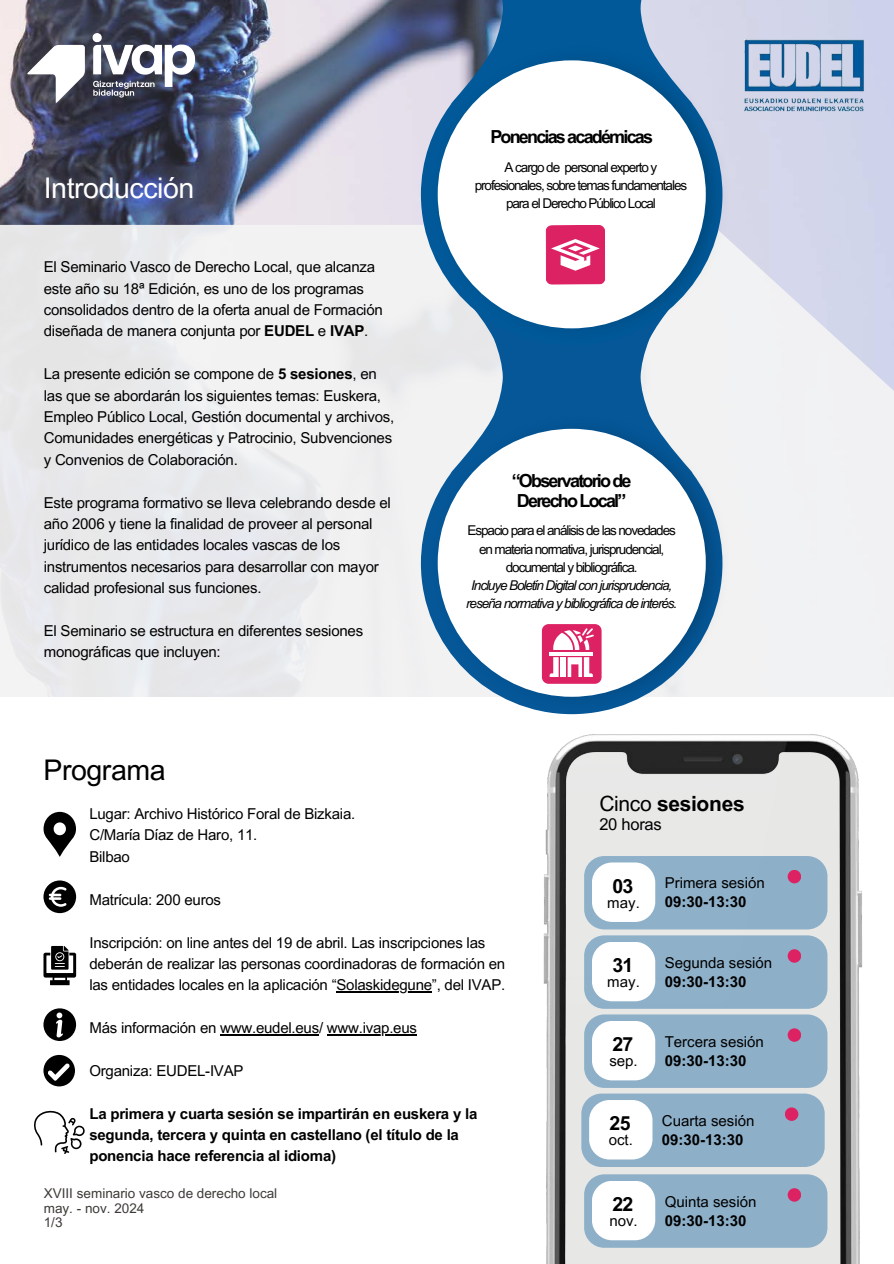
<style>
.page{position:relative;width:894px;height:1264px;background:#fff}
.page>*{position:absolute;margin:0;border:0;box-sizing:border-box;transform-origin:0 0}
.t1{font:28.5px "Arial MT Pro";letter-spacing:-.015em;color:#fff}
.t2{font:28.5px "Arial MT Pro";letter-spacing:-.015em;color:#000}
.t3{font:700 21px "Arial MT Pro";letter-spacing:-.015em;color:#000}
.t4{font:700 19.5px "Arial MT Pro";letter-spacing:-.04em;color:#000}
.t5{font:700 18px/20.2px "Arial MT Pro";letter-spacing:-.1em;color:#000}
.t6{font:16.5px "Arial MT Pro";letter-spacing:-.015em;color:#000}
.t7{font:15px/21.3px "Arial MT Pro";letter-spacing:-.015em;color:#000}
.t8{font:700 15px/21.3px "Arial MT Pro";letter-spacing:-.015em;color:#000}
.t9{font:13.5px/18px "Arial MT Pro";letter-spacing:-.08em;color:#000;text-align:center}
.t10{font:italic 13.5px/18px "Arial MT Pro";letter-spacing:-.08em;color:#000;text-align:center}
.t11{font:13.5px "Arial MT Pro";color:#3c3a36}
.s1{font-weight:700}
.s2{font-weight:400}
</style>
<div class="page">
<img style="left:0;top:0;width:893px;height:225px">
<svg style="left:0;top:225px;width:893px;height:471px;fill:#eeeef0"></svg>
<img style="left:543px;top:734px;width:320px;height:529px">
<img style="left:19px;top:6px;width:185px;height:123px">
<svg style="left:421px;top:345px;width:301px;height:369px"></svg>
<img style="left:431px;top:414px;width:298px;height:298px">
<svg style="left:445px;top:437px;width:252px;height:252px;fill:#055798"></svg>
<svg style="left:421px;top:0;width:301px;height:345px;background:#5b84ab"></svg>
<img style="left:431px;top:45px;width:298px;height:299px">
<svg style="left:445px;top:69px;width:252px;height:251px;background:#4e85b1"></svg>
<div style="left:437px;top:60px;width:268px;height:268px;background:#fff;border-radius:50%"></div>
<div style="left:437px;top:429px;width:268px;height:267px;background:#fff;border-radius:50%"></div>
<svg style="left:545px;top:225px;width:60px;height:60px"></svg>
<svg style="left:541px;top:624px;width:60px;height:59px"></svg>
<img style="left:737px;top:31px;width:133px;height:89px">
<div style="left:584px;top:856px;width:243px;height:73px;background:#8eb0c8;border-radius:20px"></div>
<div style="left:591px;top:862px;width:64px;height:60px;background:#fff;border-radius:20px"></div>
<div style="left:787px;top:869px;width:14px;height:14px;background:#dd2264;border-radius:50%"></div>
<div style="left:584px;top:935px;width:243px;height:73px;background:#8dafc8;border-radius:20px"></div>
<div style="left:591px;top:941px;width:64px;height:60px;background:#fff;border-radius:20px"></div>
<div style="left:787px;top:949px;width:14px;height:13px;background:#dd2264;border-radius:50%"></div>
<div style="left:584px;top:1014px;width:243px;height:73px;background:#8dafc8;border-radius:20px"></div>
<div style="left:591px;top:1020px;width:64px;height:60px;background:#fff;border-radius:20px"></div>
<div style="left:787px;top:1028px;width:14px;height:13px;background:#dd2264;border-radius:50%"></div>
<div style="left:581px;top:1093px;width:243px;height:73px;background:#8dafc8;border-radius:20px"></div>
<div style="left:589px;top:1099px;width:63px;height:60px;background:#fff;border-radius:20px"></div>
<div style="left:784px;top:1107px;width:14px;height:13px;background:#dd2264;border-radius:50%"></div>
<div style="left:584px;top:1174px;width:243px;height:73px;background:#8dafc8;border-radius:20px"></div>
<div style="left:591px;top:1180px;width:64px;height:60px;background:#fff;border-radius:20px"></div>
<div style="left:787px;top:1188px;width:14px;height:13px;background:#dd2264;border-radius:50%"></div>
<svg style="left:44px;top:811px;width:32px;height:45px"></svg>
<svg style="left:43px;top:880px;width:33px;height:33px"></svg>
<div style="left:50px;top:980px;width:20px;height:5px;background:#000"></div>
<svg style="left:43px;top:945px;width:33px;height:37px"></svg>
<svg style="left:43px;top:1008px;width:33px;height:32px"></svg>
<svg style="left:43px;top:1054px;width:32px;height:32px"></svg>
<svg style="left:34px;top:1110px;width:51px;height:43px"></svg>
<hr style="left:336px;top:991px;width:96px;height:1px;background:#000">
<hr style="left:220px;top:1034px;width:99px;height:1px;background:#000">
<hr style="left:327px;top:1034px;width:89px;height:1px;background:#000">
<p class="t1" style="left:44px;top:177px;width:152px">Introducción</p>
<p class="t7" style="left:44px;top:258px;width:340px">El Seminario Vasco de Derecho Local, que alcanza este año su 18ª Edición, es uno de los programas consolidados dentro de la oferta anual de Formación diseñada de manera conjunta por <span class="s1">EUDEL</span> e <span class="s1">IVAP</span>.</p>
<p class="t7" style="left:44px;top:365px;width:352px">La presente edición se compone de <span class="s1">5 sesiones</span>, en las que se abordarán los siguientes temas: Euskera, Empleo Público Local, Gestión documental y archivos, Comunidades energéticas y Patrocinio, Subvenciones y Convenios de Colaboración.</p>
<p class="t7" style="left:44px;top:493px;width:348px">Este programa formativo se lleva celebrando desde el año 2006 y tiene la finalidad de proveer al personal jurídico de las entidades locales vascas de los instrumentos necesarios para desarrollar con mayor calidad profesional sus funciones.</p>
<p class="t7" style="left:44px;top:622px;width:321px">El Seminario se estructura en diferentes sesiones monográficas que incluyen:</p>
<p class="t2" style="left:43px;top:759px;width:124px">Programa</p>
<p class="t5" style="left:490px;top:129px;width:164px">Ponencias académicas</p>
<p class="t9" style="left:474px;top:160px;width:214px">A cargo de personal experto y profesionales, sobre temas fundamentales para el Derecho Público Local</p>
<h4 class="t5" style="left:511px;top:473px;width:121px">“Observatorio de<br>Derecho Local”</h4>
<p class="t9" style="left:467px;top:523px;width:210px">Espacio para el análisis de las novedades en materia normativa, jurisprudencial, documental y bibliográfica.</p>
<p class="t10" style="left:466px;top:577px;width:212px">Incluye Boletín Digital con jurisprudencia, reseña normativa y bibliográfica de interés.</p>
<p class="t7" style="left:89px;top:805px;width:267px">Lugar: Archivo Histórico Foral de Bizkaia.</p>
<p class="t7" style="left:89px;top:826px;width:169px">C/María Díaz de Haro, 11.</p>
<p class="t7" style="left:89px;top:847px;width:42px">Bilbao</p>
<h4 class="t7" style="left:89px;top:890px;width:133px">Matrícula: 200 euros</h4>
<p class="t7" style="left:89px;top:933px;width:417px">Inscripción: on line antes del 19 de abril. Las inscripciones las deberán de realizar las personas coordinadoras de formación en las entidades locales en la aplicación “Solaskidegune”, del IVAP.</p>
<p class="t7" style="left:89px;top:1019px;width:329px">Más información en www.eudel.eus/ www.ivap.eus</p>
<p class="t7" style="left:89px;top:1061px;width:156px">Organiza: EUDEL-IVAP</p>
<p class="t8" style="left:89px;top:1104px;width:389px">La primera y cuarta sesión se impartirán en euskera y la segunda, tercera y quinta en castellano (el título de la</p>
<h4 class="t8" style="left:89px;top:1147px;width:248px">ponencia hace referencia al idioma)</h4>
<p class="t11" style="left:44px;top:1188px;width:235px">XVIII seminario vasco de derecho local</p>
<p class="t11" style="left:44px;top:1202px;width:102px">may. - nov. 2024</p>
<p class="t11" style="left:44px;top:1217px;width:20px">1/3</p>
<h2 class="t3" style="left:599px;top:795px;width:147px"><span class="s2">Cinco</span> sesiones</h2>
<h2 class="t6" style="left:599px;top:818px;width:64px">20 horas</h2>
<h3 class="t4" style="left:612px;top:878px;width:22px">03</h3>
<p class="t7" style="left:664px;top:874px;width:101px">Primera sesión</p>
<p class="t7" style="left:607px;top:893px;width:34px">may.</p>
<p class="t8" style="left:664px;top:893px;width:83px">09:30-13:30</p>
<p class="t4" style="left:612px;top:957px;width:22px">31</p>
<p class="t7" style="left:664px;top:953px;width:109px">Segunda sesión</p>
<p class="t7" style="left:607px;top:973px;width:34px">may.</p>
<p class="t8" style="left:664px;top:972px;width:83px">09:30-13:30</p>
<p class="t4" style="left:612px;top:1036px;width:22px">27</p>
<h3 class="t7" style="left:664px;top:1032px;width:101px">Tercera sesión</h3>
<p class="t7" style="left:609px;top:1052px;width:30px">sep.</p>
<p class="t8" style="left:664px;top:1051px;width:83px">09:30-13:30</p>
<p class="t4" style="left:609px;top:1116px;width:22px">25</p>
<p class="t7" style="left:661px;top:1111px;width:94px">Cuarta sesión</p>
<h1 class="t7" style="left:608px;top:1131px;width:26px">oct.</h1>
<p class="t8" style="left:661px;top:1130px;width:83px">09:30-13:30</p>
<p class="t4" style="left:612px;top:1196px;width:22px">22</p>
<p class="t7" style="left:664px;top:1192px;width:93px">Quinta sesión</p>
<p class="t7" style="left:609px;top:1211px;width:30px">nov.</p>
<p class="t8" style="left:664px;top:1211px;width:83px">09:30-13:30</p>
</div>
